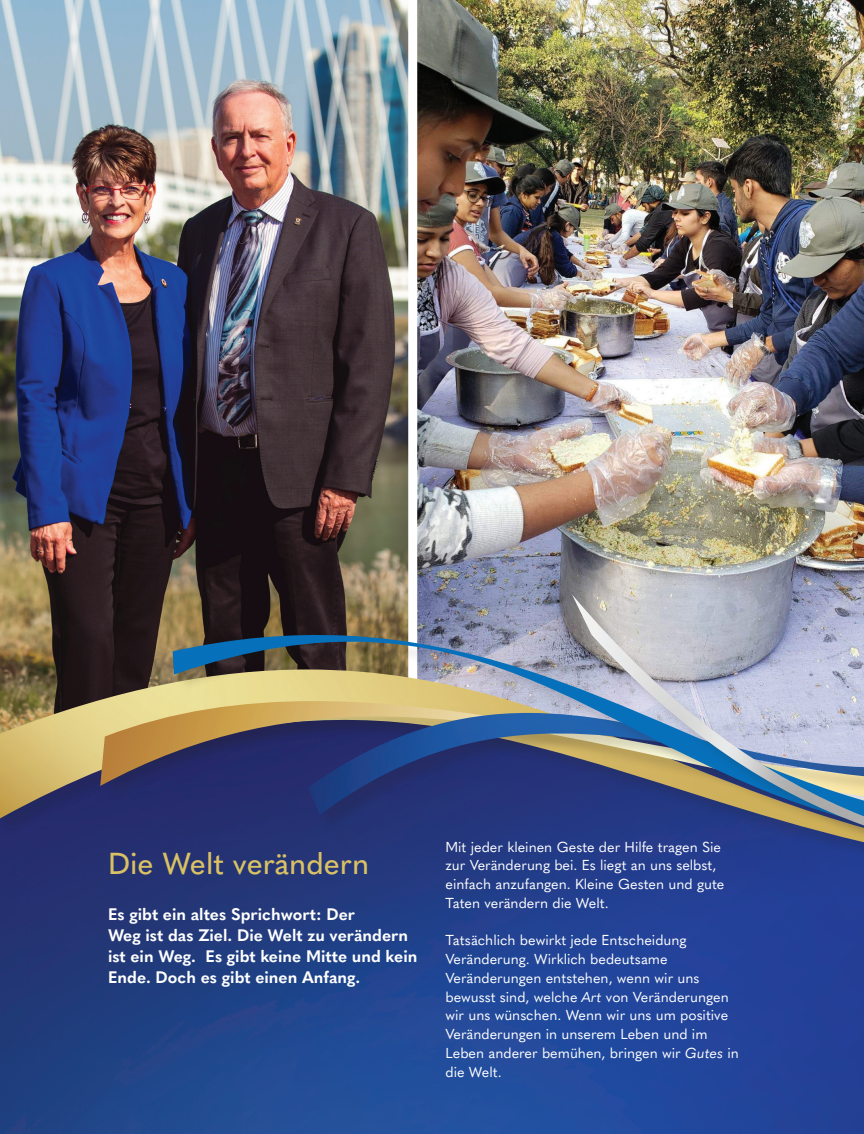
<style>
.page{position:relative;width:864px;height:1134px;background:#fff}
.page>*{position:absolute;margin:0;border:0;box-sizing:border-box;transform-origin:0 0}
.t1{font:500 30px "Quasimoda";color:#d9c164}
.Body{font:700 16.5px/21px "Quasimoda";color:#fff}
.Body-2{font:14.25px/18.8px "Quasimoda";color:#fff}
.s1{font-style:italic}
</style>
<div class="page">
<img style="left:0;top:0;width:408px;height:657px">
<img style="left:408px;top:0;width:456px;height:633px">
<img style="left:0;top:891px;width:864px;height:243px">
<div style="left:0;top:672px;width:864px;height:219px;background:#231f20;opacity:.15"></div>
<img style="left:0;top:657px;width:175px;height:185px">
<div style="left:103px;top:703px;width:761px;height:121px;background:#252c6d"></div>
<svg style="left:100px;top:677px;width:73px;height:119px"></svg>
<div style="left:175px;top:637px;width:689px;height:222px;background:#24367a"></div>
<svg style="left:173px;top:633px;width:403px;height:208px"></svg>
<div style="left:576px;top:599px;width:288px;height:280px;background:#231f20;opacity:.15"></div>
<img style="left:572px;top:594px;width:292px;height:231px">
<p class="t1" style="left:108px;top:840px;width:263px">Die Welt verändern</p>
<p class="Body" style="left:108px;top:903px;width:311px">Es gibt ein altes Sprichwort: Der<br>Weg ist das Ziel. Die Welt zu verändern ist ein Weg. Es gibt keine Mitte und kein Ende. Doch es gibt einen Anfang.</p>
<p class="Body-2" style="left:446px;top:836px;width:280px">Mit jeder kleinen Geste der Hilfe tragen Sie zur Veränderung bei. Es liegt an uns selbst, einfach anzufangen. Kleine Gesten und gute Taten verändern die Welt.</p>
<p class="Body-2" style="left:446px;top:930px;width:295px">Tatsächlich bewirkt jede Entscheidung Veränderung. Wirklich bedeutsame Veränderungen entstehen, wenn wir uns bewusst sind, welche <span class="s1">Art</span> von Veränderungen wir uns wünschen. Wenn wir uns um positive Veränderungen in unserem Leben und im Leben anderer bemühen, bringen wir <span class="s1">Gutes</span> in die Welt.</p>
</div>
